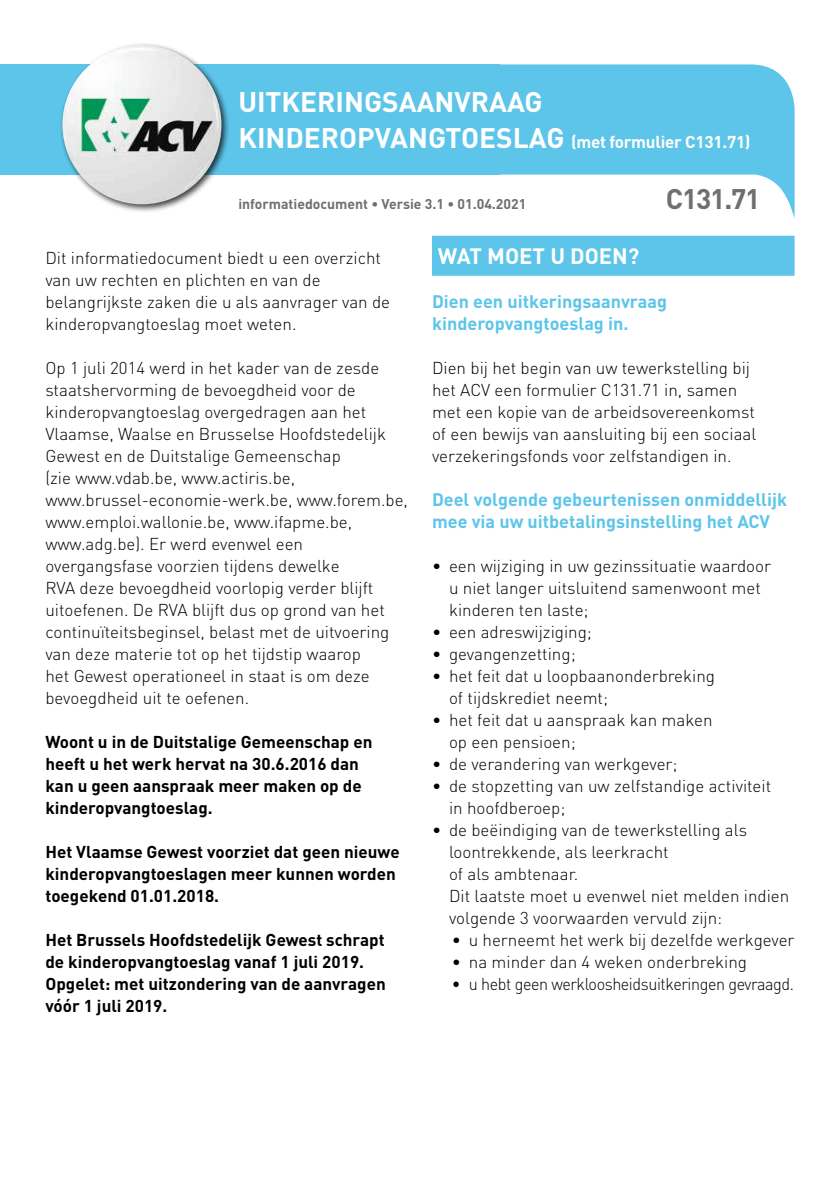
<style>
.page{position:relative;width:840px;height:1191px;background:#fff}
.page>*{position:absolute;margin:0;border:0;box-sizing:border-box;transform-origin:0 0}
.t1{font:700 28px "DIN";color:#fff}
.t2{font:700 28px "DIN";letter-spacing:-.04em;color:#6f6f6e}
.t3{font:700 22px "DIN";color:#fff}
.t4{font:700 18px/22px "DIN";color:#5dc5ea}
.t5{font:300 17px/22px "DIN";color:#000}
.t6{font:700 17px/22px "DIN";color:#000}
.t7{font:300 17px "DIN";letter-spacing:-.025em;color:#000;scale:.95 1}
.t8{font:700 17px "DIN";letter-spacing:-.015em;color:#fff}
.t9{font:700 14px "DIN";color:#6f6f6e}
.s1{font-size:28px}
</style>
<div class="page">
<div style="left:45px;top:64px;width:455px;height:111px;background:#5dc5ea"></div>
<svg style="left:500px;top:64px;width:294px;height:152px;fill:#5dc5ea"></svg>
<div style="left:432px;top:236px;width:362px;height:40px;background:#5dc5ea"></div>
<div style="left:59px;top:42px;width:171px;height:171px;background:#000;opacity:.75"></div>
<img style="left:62px;top:45px;width:159px;height:159px;border-radius:79px">
<div style="left:0;top:64px;width:45px;height:111px;background:#5dc5ea"></div>
<h1 class="t1" style="left:238px;top:83px;width:306px">UITKERINGSAANVRAAG</h1>
<p class="t8" style="left:238px;top:130px;width:513px"><span class="s1">KINDEROPVANGTOESLAG</span> (met formulier C131.71)</p>
<h1 class="t2" style="left:665px;top:181px;width:96px">C131.71</h1>
<p class="t9" style="left:238px;top:195px;width:289px">informatiedocument • Versie 3.1 • 01.04.2021</p>
<p class="t5" style="left:45px;top:247px;width:346px">Dit informatiedocument biedt u een overzicht van uw rechten en plichten en van de belangrijkste zaken die u als aanvrager van de kinderopvangtoeslag moet weten.</p>
<p class="t5" style="left:45px;top:357px;width:364px">Op 1 juli 2014 werd in het kader van de zesde staatshervorming de bevoegdheid voor de kinderopvangtoeslag overgedragen aan het Vlaamse, Waalse en Brusselse Hoofdstedelijk Gewest en de Duitstalige Gemeenschap<br>(zie www.vdab.be, www.actiris.be, www.brussel-economie-werk.be, www.forem.be, www.emploi.wallonie.be, www.ifapme.be, www.adg.be). Er werd evenwel een overgangsfase voorzien tijdens dewelke<br>RVA deze bevoegdheid voorlopig verder blijft uitoefenen. De RVA blijft dus op grond van het continuïteitsbeginsel, belast met de uitvoering van deze materie tot op het tijdstip waarop<br>het Gewest operationeel in staat is om deze bevoegdheid uit te oefenen.</p>
<p class="t6" style="left:45px;top:730px;width:328px">Woont u in de Duitstalige Gemeenschap en heeft u het werk hervat na 30.6.2016 dan kan u geen aanspraak meer maken op de kinderopvangtoeslag.</p>
<p class="t6" style="left:45px;top:840px;width:355px">Het Vlaamse Gewest voorziet dat geen nieuwe kinderopvangtoeslagen meer kunnen worden toegekend 01.01.2018.</p>
<p class="t6" style="left:45px;top:928px;width:342px">Het Brussels Hoofdstedelijk Gewest schrapt de kinderopvangtoeslag vanaf 1 juli 2019.<br>Opgelet: met uitzondering van de aanvragen vóór 1 juli 2019.</p>
<p class="t3" style="left:437px;top:242px;width:203px">WAT MOET U DOEN?</p>
<p class="t4" style="left:432px;top:290px;width:236px">Dien een uitkeringsaanvraag kinderopvangtoeslag in.</p>
<p class="t5" style="left:432px;top:357px;width:326px">Dien bij het begin van uw tewerkstelling bij het ACV een formulier C131.71 in, samen met een kopie van de arbeidsovereenkomst of een bewijs van aansluiting bij een sociaal verzekeringsfonds voor zelfstandigen in.</p>
<p class="t4" style="left:432px;top:488px;width:356px">Deel volgende gebeurtenissen onmiddellijk mee via uw uitbetalingsinstelling het ACV</p>
<p class="t5" style="left:449px;top:555px;width:323px;text-indent:-17px">• een wijziging in uw gezinssituatie waardoor u niet langer uitsluitend samenwoont met kinderen ten laste;</p>
<p class="t5" style="left:432px;top:621px;width:161px">• een adreswijziging;</p>
<p class="t5" style="left:432px;top:643px;width:145px">• gevangenzetting;</p>
<p class="t5" style="left:449px;top:665px;width:267px;text-indent:-17px">• het feit dat u loopbaanonderbreking of tijdskrediet neemt;</p>
<p class="t5" style="left:449px;top:709px;width:265px;text-indent:-17px">• het feit dat u aanspraak kan maken op een pensioen;</p>
<p class="t5" style="left:432px;top:753px;width:247px">• de verandering van werkgever;</p>
<p class="t5" style="left:449px;top:775px;width:323px;text-indent:-17px">• de stopzetting van uw zelfstandige activiteit in hoofdberoep;</p>
<p class="t5" style="left:449px;top:819px;width:341px;text-indent:-17px">• de beëindiging van de tewerkstelling als loontrekkende, als leerkracht<br>of als ambtenaar.<br>Dit laatste moet u evenwel niet melden indien volgende 3 voorwaarden vervuld zijn:</p>
<p class="t5" style="left:451px;top:929px;width:344px">• u herneemt het werk bij dezelfde werkgever</p>
<p class="t5" style="left:451px;top:951px;width:296px">• na minder dan 4 weken onderbreking</p>
<p class="t7" style="left:451px;top:973px;width:361px">• u hebt geen werkloosheidsuitkeringen gevraagd.</p>
</div>
